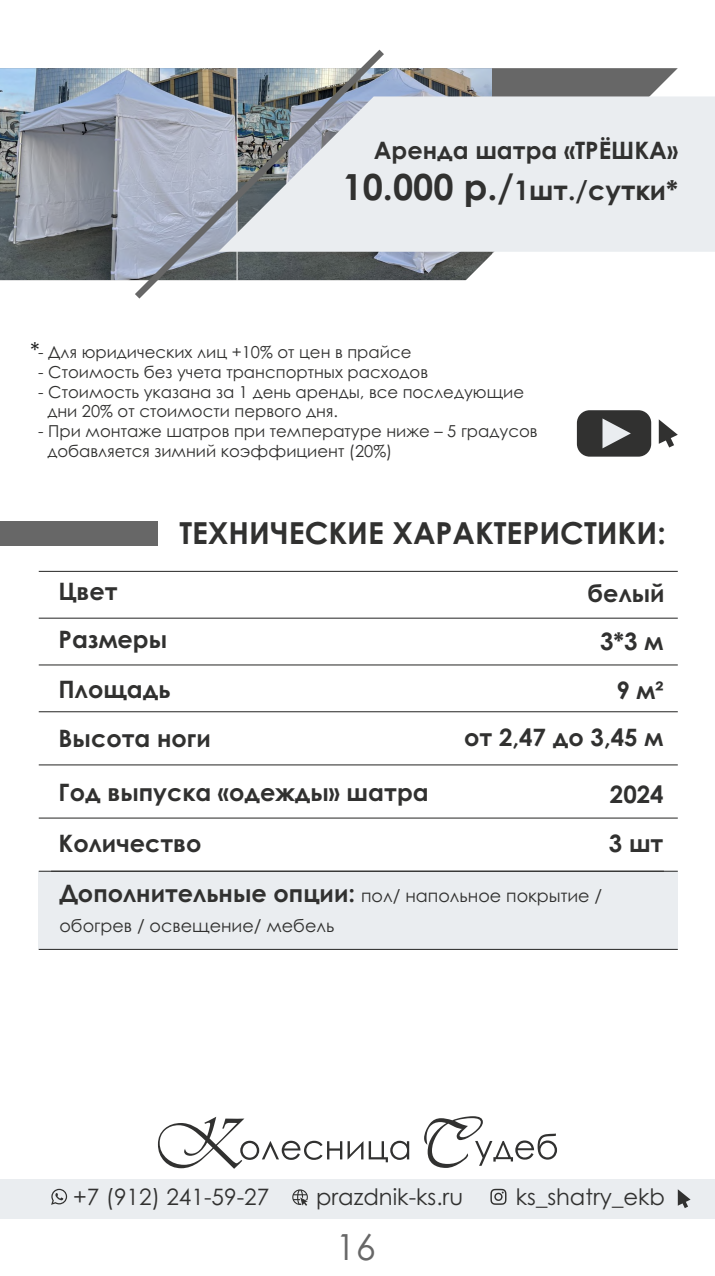
<style>
.page{position:relative;width:715px;height:1276px;background:#fff}
.page>*{position:absolute;margin:0;border:0;box-sizing:border-box;transform-origin:0 0}
.t1{font:36px "Century Gothic";color:#676767}
.t2{font:700 30.3px "Century Gothic";color:#313130}
.t3{font:700 27px "Century Gothic";color:#313130}
.t4{font:700 24px "Century Gothic";color:#313130}
.t5{font:22.95px "Century Gothic";color:#151616}
.t6{font:22.65px "Century Gothic";color:#313130}
.t7{font:17.55px/30px "Century Gothic";color:#313130}
.t8{font:16.5px/19.6px "Century Gothic";color:#313130}
.s1{font-size:36px}
.s2{font-weight:700;font-size:24px}
</style>
<div class="page">
<svg style="left:491px;top:68px;width:186px;height:187px;fill:#676767"></svg>
<img style="left:0;top:68px;width:491px;height:212px">
<div style="left:39px;top:871px;width:638px;height:78px;background:#eaedf0"></div>
<div style="left:0;top:521px;width:158px;height:25px;background:#676767"></div>
<hr style="left:39px;top:664px;width:638px;height:1px;background:#313130">
<hr style="left:39px;top:711px;width:638px;height:1px;background:#313130">
<hr style="left:39px;top:764px;width:638px;height:1px;background:#313130">
<hr style="left:39px;top:870px;width:638px;height:2px;background:#313130">
<hr style="left:39px;top:617px;width:638px;height:2px;background:#313130">
<hr style="left:39px;top:571px;width:638px;height:1px;background:#313130">
<hr style="left:39px;top:949px;width:638px;height:1px;background:#313130">
<div style="left:390px;top:96px;width:324px;height:156px;background:#eaedf0"></div>
<svg style="left:128px;top:49px;width:262px;height:250px;background:#b0b5bd"></svg>
<div style="left:0;top:1179px;width:714px;height:39px;background:#eaedf0"></div>
<svg style="left:158px;top:1117px;width:251px;height:51px"></svg>
<svg style="left:424px;top:1116px;width:133px;height:52px"></svg>
<svg style="left:292px;top:1189px;width:16px;height:16px"></svg>
<svg style="left:51px;top:1188px;width:16px;height:16px"></svg>
<svg style="left:490px;top:1188px;width:16px;height:16px"></svg>
<div style="left:576px;top:410px;width:75px;height:46px;background:#313130;border-radius:13px"></div>
<svg style="left:602px;top:418px;width:28px;height:30px"></svg>
<svg style="left:658px;top:419px;width:19px;height:28px"></svg>
<svg style="left:677px;top:1189px;width:13px;height:19px"></svg>
<hr style="left:39px;top:817px;width:638px;height:1px;background:#313130">
<h3 class="t4" style="left:373px;top:141px;width:306px">Аренда шатра «ТРЁШКА»</h3>
<h3 class="t3" style="left:342px;top:179px;width:337px"><span class="s1">10.000 р./</span>1шт./сутки*</h3>
<h3 class="t5" style="left:30px;top:342px;width:11px">*</h3>
<p class="t8" style="left:38px;top:344px;width:374px">- Для юридических лиц +10% от цен в прайсе</p>
<p class="t8" style="left:38px;top:364px;width:391px">- Стоимость без учета транспортных расходов</p>
<p class="t8" style="left:47px;top:383px;width:478px;text-indent:-9px">- Стоимость указана за 1 день аренды, все последующие дни 20% от стоимости первого дня.</p>
<p class="t8" style="left:47px;top:423px;width:491px;text-indent:-9px">- При монтаже шатров при температуре ниже – 5 градусов добавляется зимний коэффициент (20%)</p>
<h2 class="t2" style="left:179px;top:522px;width:487px">ТЕХНИЧЕСКИЕ ХАРАКТЕРИСТИКИ:</h2>
<h3 class="t4" style="left:59px;top:582px;width:61px">Цвет</h3>
<h3 class="t4" style="left:587px;top:584px;width:78px">белый</h3>
<h3 class="t4" style="left:59px;top:630px;width:110px">Размеры</h3>
<h3 class="t4" style="left:600px;top:632px;width:64px">3*3 м</h3>
<h3 class="t4" style="left:59px;top:680px;width:113px">Площадь</h3>
<h3 class="t4" style="left:616px;top:681px;width:49px">9 м²</h3>
<h3 class="t4" style="left:59px;top:729px;width:154px">Высота ноги</h3>
<h3 class="t4" style="left:464px;top:727px;width:200px">от 2,47 до 3,45 м</h3>
<h3 class="t4" style="left:59px;top:782px;width:371px">Год выпуска «одежды» шатра</h3>
<h3 class="t4" style="left:609px;top:785px;width:55px">2024</h3>
<h3 class="t4" style="left:608px;top:834px;width:56px">3 шт</h3>
<h3 class="t4" style="left:59px;top:834px;width:144px">Количество</h3>
<p class="t7" style="left:59px;top:882px;width:544px"><span class="s2">Дополнительные опции:</span> пол/ напольное покрытие / обогрев / освещение/ мебель</p>
<h3 class="t6" style="left:73px;top:1187px;width:197px">+7 (912) 241-59-27</h3>
<h3 class="t6" style="left:316px;top:1188px;width:149px">prazdnik-ks.ru</h3>
<h3 class="t6" style="left:515px;top:1187px;width:151px">ks_shatry_ekb</h3>
<h1 class="t1" style="left:335px;top:1233px;width:41px">16</h1>
</div>
